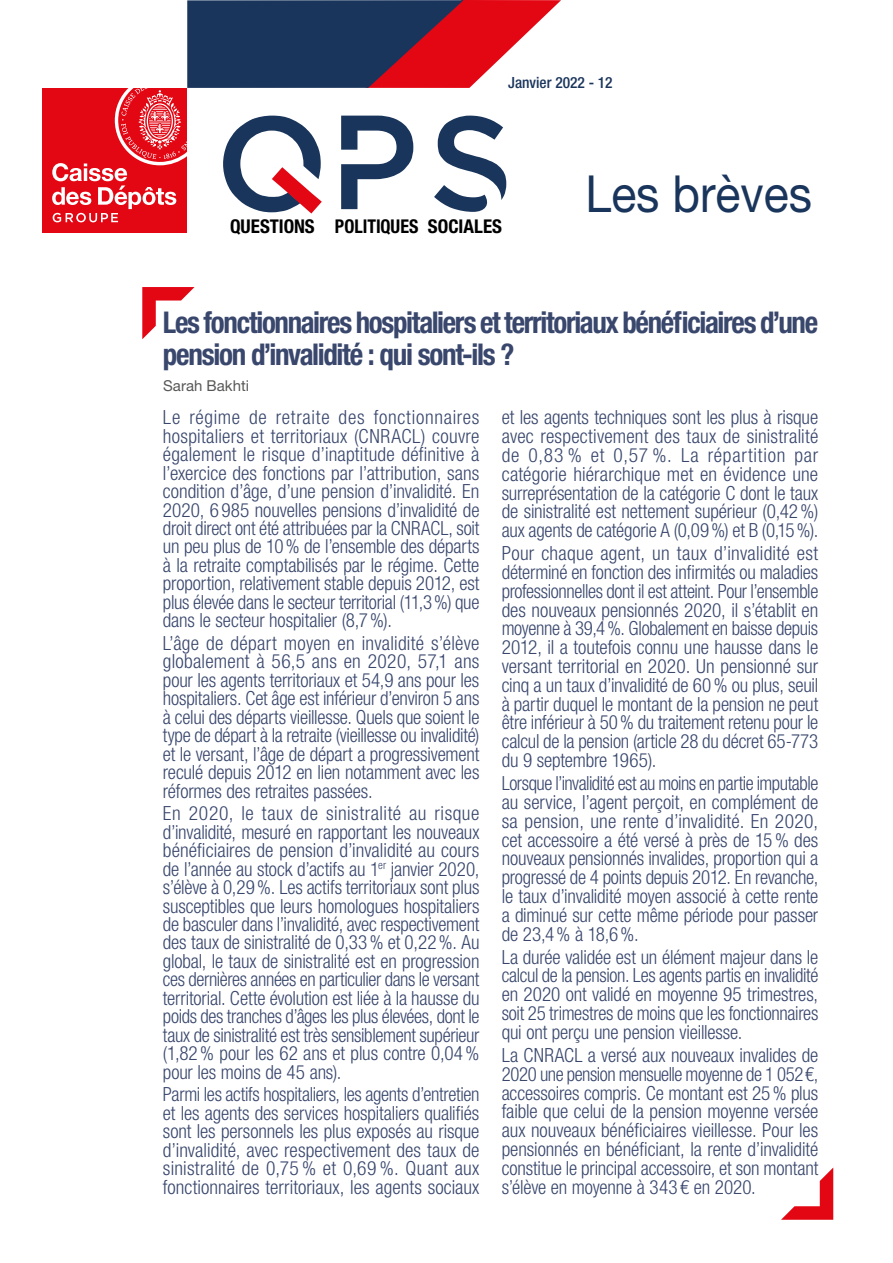
<style>
.page{position:relative;width:893px;height:1263px;background:#fff}
.page>*{position:absolute;margin:0;border:0;box-sizing:border-box;transform-origin:0 0}
.t1{font:51.15px "Helvetica Neue LT";color:#1a355c;scale:.91 1}
.t2{font:700 condensed 30px/31.5px "Helvetica Neue LT";letter-spacing:-.045em;color:#39476d}
.t3{font:300 condensed 19.5px/18.5px "Helvetica Neue LT";letter-spacing:-.01em;color:#39476d;text-align:justify}
.t4{font:300 condensed 19.5px/18.8px "Helvetica Neue LT";letter-spacing:-.01em;color:#39476d;text-align:justify;scale:.96 1}
.t5{font:700 condensed 19.05px "Helvetica Neue LT";color:#000}
.t6{font:500 condensed 15.45px "Helvetica Neue LT";color:#1a355c}
.t7{font:15px "Helvetica Neue LT";color:#575756}
</style>
<div class="page">
<svg style="left:781px;top:1168px;width:52px;height:52px"></svg>
<div style="left:42px;top:88px;width:145px;height:145px;background:#e30613"></div>
<svg style="left:52px;top:0;width:509px;height:222px"></svg>
<svg style="left:142px;top:287px;width:53px;height:52px"></svg>
<p class="t6" style="left:508px;top:73px;width:106px">Janvier 2022 - 12</p>
<p class="t5" style="left:230px;top:214px;width:274px">QUESTIONS POLITIQUES SOCIALES</p>
<h1 class="t1" style="left:585px;top:163px;width:250px">Les brèves</h1>
<h2 class="t2" style="left:163px;top:307px;width:657px">Les fonctionnaires hospitaliers et territoriaux bénéficiaires d’une pension d’invalidité : qui sont-ils ?</h2>
<p class="t7" style="left:163px;top:377px;width:87px">Sarah Bakhti</p>
<p class="t3" style="left:163px;top:408px;width:318px">Le régime de retraite des fonctionnaires hospitaliers et territoriaux (CNRACL) couvre également le risque d’inaptitude définitive à l’exercice des fonctions par l’attribution, sans condition d’âge, d’une pension d’invalidité. En 2020, 6 985 nouvelles pensions d’invalidité de droit direct ont été attribuées par la CNRACL, soit un peu plus de 10% de l’ensemble des départs à la retraite comptabilisés par le régime. Cette proportion, relativement stable depuis 2012, est plus élevée dans le secteur territorial (11,3%) que dans le secteur hospitalier (8,7%).</p>
<p class="t3" style="left:163px;top:634px;width:318px">L’âge de départ moyen en invalidité s’élève globalement à 56,5 ans en 2020, 57,1 ans pour les agents territoriaux et 54,9 ans pour les hospitaliers. Cet âge est inférieur d’environ 5 ans à celui des départs vieillesse. Quels que soient le type de départ à la retraite (vieillesse ou invalidité) et le versant, l’âge de départ a progressivement reculé depuis 2012 en lien notamment avec les réformes des retraites passées.</p>
<p class="t3" style="left:163px;top:804px;width:318px">En 2020, le taux de sinistralité au risque d’invalidité, mesuré en rapportant les nouveaux bénéficiaires de pension d’invalidité au cours de l’année au stock d’actifs au 1<sup>er</sup> janvier 2020, s’élève à 0,29%. Les actifs territoriaux sont plus susceptibles que leurs homologues hospitaliers de basculer dans l’invalidité, avec respectivement des taux de sinistralité de 0,33% et 0,22%. Au global, le taux de sinistralité est en progression ces dernières années en particulier dans le versant territorial. Cette évolution est liée à la hausse du poids des tranches d’âges les plus élevées, dont le taux de sinistralité est très sensiblement supérieur (1,82% pour les 62 ans et plus contre 0,04% pour les moins de 45 ans).</p>
<p class="t3" style="left:163px;top:1085px;width:318px">Parmi les actifs hospitaliers, les agents d’entretien et les agents des services hospitaliers qualifiés sont les personnels les plus exposés au risque d’invalidité, avec respectivement des taux de sinistralité de 0,75 % et 0,69 %. Quant aux fonctionnaires territoriaux, les agents sociaux</p>
<p class="t3" style="left:502px;top:408px;width:318px">et les agents techniques sont les plus à risque avec respectivement des taux de sinistralité de 0,83 % et 0,57 %. La répartition par catégorie hiérarchique met en évidence une surreprésentation de la catégorie C dont le taux de sinistralité est nettement supérieur (0,42%) aux agents de catégorie A (0,09%) et B (0,15%).</p>
<p class="t3" style="left:502px;top:544px;width:318px">Pour chaque agent, un taux d’invalidité est déterminé en fonction des infirmités ou maladies professionnelles dont il est atteint. Pour l’ensemble des nouveaux pensionnés 2020, il s’établit en moyenne à 39,4%. Globalement en baisse depuis 2012, il a toutefois connu une hausse dans le versant territorial en 2020. Un pensionné sur cinq a un taux d’invalidité de 60% ou plus, seuil à partir duquel le montant de la pension ne peut être inférieur à 50% du traitement retenu pour le calcul de la pension (article 28 du décret 65-773 du 9 septembre 1965).</p>
<p class="t4" style="left:502px;top:774px;width:331px">Lorsque l’invalidité est au moins en partie imputable au service, l’agent perçoit, en complément de sa pension, une rente d’invalidité. En 2020, cet accessoire a été versé à près de 15% des nouveaux pensionnés invalides, proportion qui a progressé de 4 points depuis 2012. En revanche, le taux d’invalidité moyen associé à cette rente a diminué sur cette même période pour passer de 23,4% à 18,6%.</p>
<p class="t3" style="left:502px;top:947px;width:318px">La durée validée est un élément majeur dans le calcul de la pension. Les agents partis en invalidité en 2020 ont validé en moyenne 95 trimestres, soit 25 trimestres de moins que les fonctionnaires qui ont perçu une pension vieillesse.</p>
<p class="t3" style="left:502px;top:1046px;width:318px">La CNRACL a versé aux nouveaux invalides de 2020 une pension mensuelle moyenne de 1 052€, accessoires compris. Ce montant est 25% plus faible que celui de la pension moyenne versée aux nouveaux bénéficiaires vieillesse. Pour les pensionnés en bénéficiant, la rente d’invalidité constitue le principal accessoire, et son montant s’élève en moyenne à 343 € en 2020.</p>
</div>
